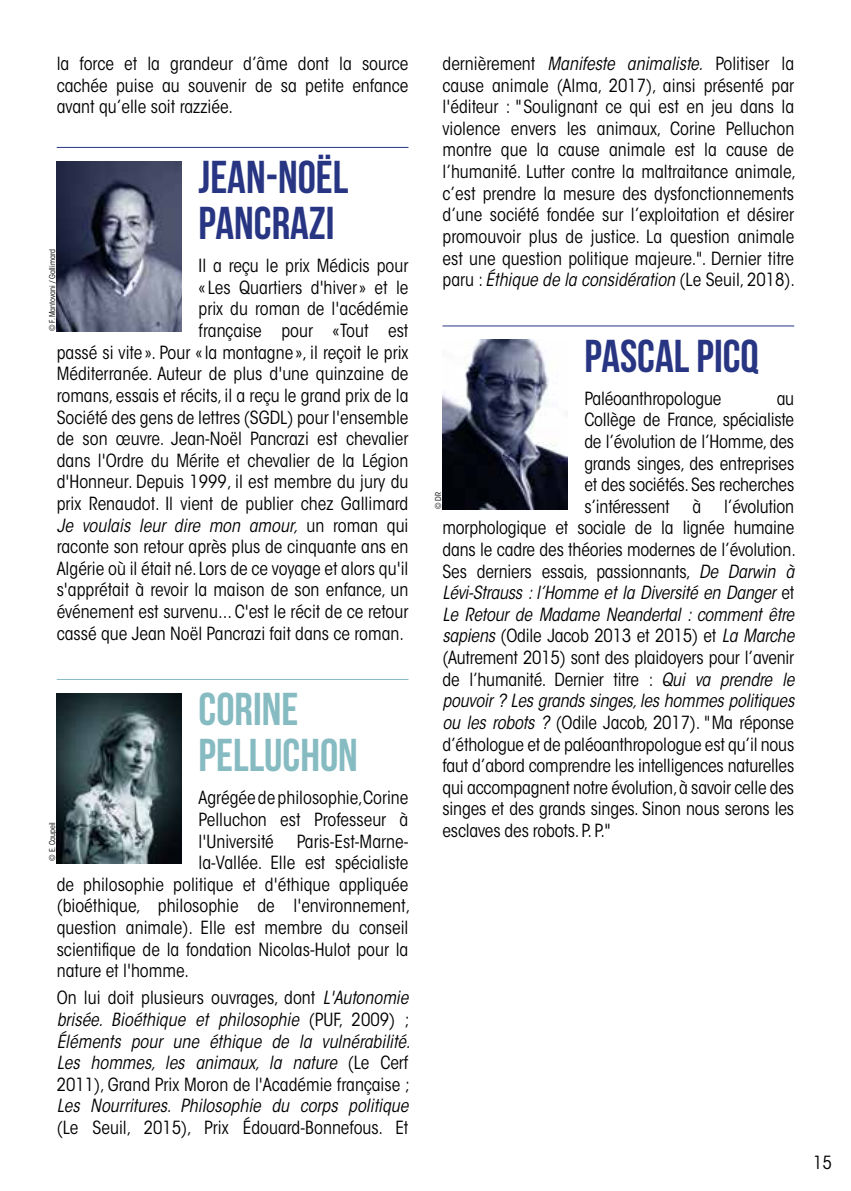
<style>
.page{position:relative;width:851px;height:1191px;background:#fff}
.page>*{position:absolute;margin:0;border:0;box-sizing:border-box;transform-origin:0 0}
.t1{font:700 46px/46px "Bebas Neue";color:#283583}
.t2{font:700 46px/46px "Bebas Neue";color:#86bbc2}
.t3{font:condensed 18px/21.6px "ITC Avant Garde Std";color:#000;text-align:justify}
.t4{font:italic condensed 18px/21.6px "ITC Avant Garde Std";color:#000;text-align:justify}
.t5{font:condensed 8px "ITC Avant Garde Std";color:#000}
.s1{font-style:italic}
.s2{font-style:normal}
</style>
<div class="page">
<hr style="left:57px;top:147px;width:351px;height:1px;background:#283583">
<hr style="left:57px;top:679px;width:351px;height:1px;background:#86bbc2">
<img style="left:57px;top:161px;width:124px;height:170px">
<img style="left:57px;top:693px;width:124px;height:170px">
<hr style="left:442px;top:325px;width:352px;height:1px;background:#283583">
<img style="left:442px;top:340px;width:125px;height:170px">
<p class="t3" style="left:57px;top:53px;width:353px">la force et la grandeur d’âme dont la source cachée puise au souvenir de sa petite enfance avant qu’elle soit razziée.</p>
<h1 class="t1" style="left:198px;top:154px;width:151px">JEAN-NOËL<br>PANCRAZI</h1>
<p class="t3" style="left:57px;top:255px;width:353px;text-align:right">Il a reçu le prix Médicis pour<br>«Les Quartiers d'hiver» et le<br>prix du roman de l'acédémie<br>française pour «Tout est<br>passé si vite ». Pour «la montagne », il reçoit le prix Méditerranée. Auteur de plus d'une quinzaine de romans, essais et récits, il a reçu le grand prix de la Société des gens de lettres (SGDL) pour l'ensemble de son œuvre. Jean-Noël Pancrazi est chevalier dans l'Ordre du Mérite et chevalier de la Légion d'Honneur. Depuis 1999, il est membre du jury du prix Renaudot. Il vient de publier chez Gallimard <span class="s1">Je voulais leur dire mon amour,</span> un roman qui raconte son retour après plus de cinquante ans en Algérie où il était né. Lors de ce voyage et alors qu'il s'apprétait à revoir la maison de son enfance, un événement est survenu... C'est le récit de ce retour cassé que Jean Noël Pancrazi fait dans ce roman.</p>
<p class="t5" style="left:48px;top:331px;width:83px;rotate:-90deg">© F. Mantovani / Gallimard</p>
<h1 class="t2" style="left:198px;top:686px;width:161px">CORINE<br>PELLUCHON</h1>
<p class="t3" style="left:198px;top:787px;width:211px">Agrégée de philosophie,Corine Pelluchon est Professeur à l'Université</p>
<p class="t5" style="left:48px;top:860px;width:40px;rotate:-90deg">© E. Caupeil</p>
<p class="t3" style="left:297px;top:830px;width:113px">Paris-Est-Marne-</p>
<p class="t3" style="left:198px;top:852px;width:211px">la-Vallée. Elle est spécialiste</p>
<p class="t3" style="left:57px;top:873px;width:353px">de philosophie politique et d'éthique appliquée</p>
<p class="t3" style="left:57px;top:895px;width:355px">(bioéthique, philosophie de l'environnement,</p>
<p class="t3" style="left:57px;top:916px;width:353px">question animale). Elle est membre du conseil</p>
<p class="t3" style="left:57px;top:938px;width:353px">scientifique de la fondation Nicolas-Hulot pour la</p>
<p class="t3" style="left:57px;top:960px;width:134px">nature et l'homme.</p>
<p class="t4" style="left:57px;top:987px;width:355px"><span class="s2">On lui doit plusieurs ouvrages, dont</span> L'Autonomie brisée. Bioéthique et philosophie <span class="s2">(PUF, 2009) ; </span>Éléments pour une éthique de la vulnérabilité.<br>Les hommes, les animaux, la nature <span class="s2">(Le Cerf 2011), Grand Prix Moron de l'Académie française ;</span></p>
<p class="t4" style="left:57px;top:1095px;width:353px">Les Nourritures. Philosophie du corps politique</p>
<p class="t3" style="left:57px;top:1116px;width:353px">(Le Seuil, 2015), Prix Édouard-Bonnefous. Et</p>
<p class="t3" style="left:442px;top:53px;width:355px">dernièrement <span class="s1">Manifeste animaliste.</span> Politiser la cause animale (Alma, 2017), ainsi présenté par l'éditeur : " Soulignant ce qui est en jeu dans la violence envers les animaux, Corine Pelluchon montre que la cause animale est la cause de l’humanité. Lutter contre la maltraitance animale, c’est prendre la mesure des dysfonctionnements d’une société fondée sur l’exploitation et désirer promouvoir plus de justice. La question animale est une question politique majeure.". Dernier titre paru : <span class="s1">Éthique de la considération</span> (Le Seuil, 2018).</p>
<h1 class="t1" style="left:584px;top:332px;width:176px">PASCAL PICQ</h1>
<p class="t3" style="left:584px;top:387px;width:138px">Paléoanthropologue</p>
<p class="t3" style="left:584px;top:387px;width:211px;text-indent:192px">au Collège de France, spécialiste de l’évolution de l’Homme, des grands singes, des entreprises et des sociétés. Ses recherches s’intéressent</p>
<p class="t5" style="left:433px;top:509px;width:18px;rotate:-90deg">© DR</p>
<p class="t3" style="left:442px;top:495px;width:355px;text-indent:282px">l’évolution morphologique et sociale de la lignée humaine dans le cadre des théories modernes de l’évolution.<br>Ses derniers essais, passionnants, <span class="s1">De Darwin à Lévi-Strauss : l’Homme et la Diversité en Danger</span> et <span class="s1">Le Retour de Madame Neandertal : comment être sapiens</span> (Odile Jacob 2013 et 2015) et <span class="s1">La Marche </span>(Autrement 2015) sont des plaidoyers pour l’avenir de l’humanité. Dernier titre : <span class="s1">Qui va prendre le pouvoir ? Les grands singes, les hommes politiques ou les robots ?</span> (Odile Jacob, 2017). "Ma réponse d’éthologue et de paléoanthropologue est qu’il nous faut d’abord comprendre les intelligences naturelles qui accompagnent notre évolution, à savoir celle des singes et des grands singes. Sinon nous serons les esclaves des robots. P. P."</p>
<p class="t3" style="left:692px;top:495px;width:10px">à</p>
<p class="t3" style="left:813px;top:1152px;width:20px">15</p>
</div>
